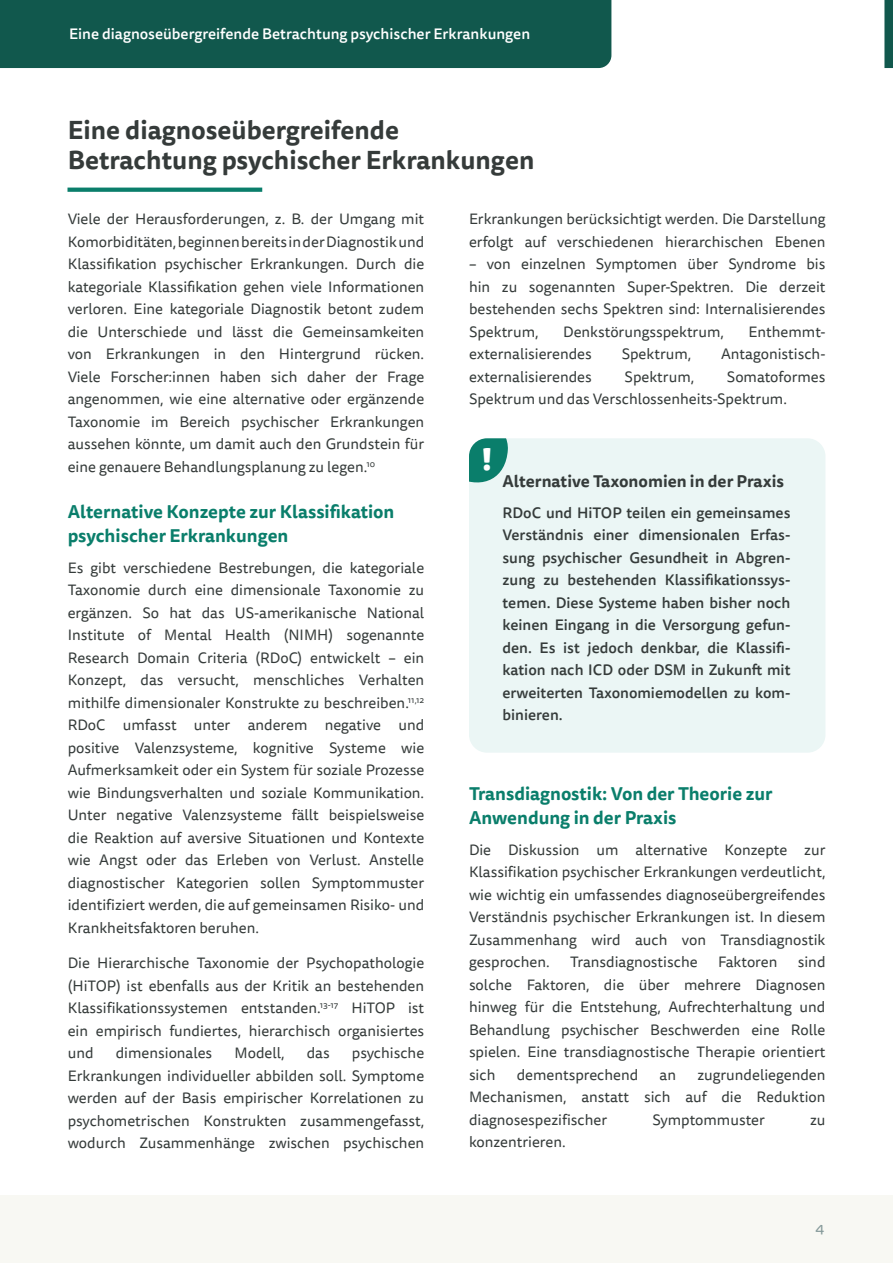
<style>
.page{position:relative;width:893px;height:1263px;background:#fff}
.page>*{position:absolute;margin:0;border:0;box-sizing:border-box;transform-origin:0 0}
.t1{font:900 30px "Tisa Sans Pro";color:#fff}
.t2{font:700 25.5px/30px "Tisa Sans Pro";color:#353b3a}
.t3{font:700 18px/24px "Tisa Sans Pro";color:#0a7e6b}
.t4{font:700 16.5px "Tisa Sans Pro";color:#353b3a}
.t5{font:15px/22.5px "Tisa Sans Pro";color:#353b3a;text-align:justify}
.t6{font:500 15px/22.5px "Tisa Sans Pro";color:#353b3a;text-align:justify}
.t7{font:500 15px "Tisa Sans Pro";color:#fff}
.t8{font:15px "Tisa Sans Pro";color:#869a9a}
</style>
<div class="page">
<div style="left:0;top:1195px;width:893px;height:68px;background:#f8f8f3"></div>
<div style="left:0;top:0;width:611px;height:68px;background:#11584d"></div>
<svg style="left:68px;top:188px;width:194px;height:4px"></svg>
<div style="left:469px;top:438px;width:356px;height:315px;background:#ebf6f5;border-radius:18px"></div>
<svg style="left:469px;top:438px;width:39px;height:45px"></svg>
<svg style="left:884px;top:0;width:9px;height:68px"></svg>
<p class="t7" style="left:69px;top:24px;width:463px">Eine diagnoseübergreifende Betrachtung psychischer Erkrankungen</p>
<p class="t2" style="left:68px;top:115px;width:468px">Eine diagnoseübergreifende<br>Betrachtung psychischer Erkrankungen</p>
<p class="t5" style="left:68px;top:208px;width:358px">Viele der Herausforderungen, z. B. der Umgang mit Komorbiditäten, beginnen bereits in der Diagnostik und Klassifikation psychischer Erkrankungen. Durch die kategoriale Klassifikation gehen viele Informationen verloren. Eine kategoriale Diagnostik betont zudem die Unterschiede und lässt die Gemeinsamkeiten von Erkrankungen in den Hintergrund rücken.<br>Viele Forscher:innen haben sich daher der Frage angenommen, wie eine alternative oder ergänzende Taxonomie im Bereich psychischer Erkrankungen aussehen könnte, um damit auch den Grundstein für eine genauere Behandlungsplanung zu legen.<sup>10</sup></p>
<p class="t3" style="left:68px;top:499px;width:328px">Alternative Konzepte zur Klassifikation psychischer Erkrankungen</p>
<p class="t5" style="left:68px;top:557px;width:358px">Es gibt verschiedene Bestrebungen, die kategoriale Taxonomie durch eine dimensionale Taxonomie zu ergänzen. So hat das US-amerikanische National Institute of Mental Health (NIMH) sogenannte Research Domain Criteria (RDoC) entwickelt – ein Konzept, das versucht, menschliches Verhalten mithilfe dimensionaler Konstrukte zu beschreiben.<sup>11,12<br></sup>RDoC umfasst unter anderem negative und positive Valenzsysteme, kognitive Systeme wie Aufmerksamkeit oder ein System für soziale Prozesse wie Bindungsverhalten und soziale Kommunikation.<br>Unter negative Valenzsysteme fällt beispielsweise die Reaktion auf aversive Situationen und Kontexte wie Angst oder das Erleben von Verlust. Anstelle diagnostischer Kategorien sollen Symptommuster identifiziert werden, die auf gemeinsamen Risiko- und Krankheitsfaktoren beruhen.</p>
<p class="t5" style="left:68px;top:952px;width:358px">Die Hierarchische Taxonomie der Psychopathologie (HiTOP) ist ebenfalls aus der Kritik an bestehenden Klassifikationssystemen entstanden.<sup>13-17</sup> HiTOP ist ein empirisch fundiertes, hierarchisch organisiertes und</p>
<p class="t5" style="left:68px;top:1042px;width:358px;text-indent:284px">psychische Erkrankungen individueller abbilden soll. Symptome werden auf der Basis empirischer Korrelationen zu psychometrischen Konstrukten zusammengefasst, wodurch Zusammenhänge zwischen psychischen</p>
<p class="t5" style="left:116px;top:1042px;width:98px">dimensionales</p>
<p class="t5" style="left:234px;top:1042px;width:52px">Modell,</p>
<p class="t5" style="left:307px;top:1042px;width:24px">das</p>
<p class="t5" style="left:469px;top:208px;width:358px">Erkrankungen berücksichtigt werden. Die Darstellung erfolgt auf verschiedenen hierarchischen Ebenen</p>
<p class="t5" style="left:469px;top:253px;width:358px">– von einzelnen Symptomen über Syndrome bis hin zu sogenannten Super-Spektren. Die derzeit bestehenden sechs Spektren sind: Internalisierendes Spektrum,</p>
<p class="t5" style="left:563px;top:321px;width:162px">Denkstörungsspektrum,</p>
<p class="t5" style="left:749px;top:321px;width:78px">Enthemmt-</p>
<p class="t5" style="left:469px;top:343px;width:124px">externalisierendes</p>
<p class="t5" style="left:622px;top:343px;width:71px">Spektrum,</p>
<p class="t5" style="left:721px;top:343px;width:106px">Antagonistisch-</p>
<p class="t5" style="left:469px;top:366px;width:124px">externalisierendes</p>
<p class="t5" style="left:625px;top:366px;width:71px">Spektrum,</p>
<p class="t5" style="left:469px;top:366px;width:358px;text-indent:258px">Somatoformes<br>Spektrum und das Verschlossenheits-Spektrum.</p>
<p class="t1" style="left:482px;top:435px;width:12px">!</p>
<p class="t4" style="left:502px;top:469px;width:283px">Alternative Taxonomien in der Praxis</p>
<p class="t6" style="left:502px;top:501px;width:290px">RDoC und HiTOP teilen ein gemeinsames Verständnis einer dimensionalen Erfas&shy;sung psychischer Gesundheit in Abgren&shy;zung zu bestehenden Klassifikationssys&shy;temen. Diese Systeme haben bisher noch keinen Eingang in die Versorgung gefun&shy;den. Es ist jedoch denkbar, die Klassifi&shy;kation nach ICD oder DSM in Zukunft mit erweiterten Taxonomiemodellen zu kom&shy;binieren.</p>
<p class="t3" style="left:469px;top:782px;width:305px">Transdiagnostik: Von der Theorie zur<br>Anwendung in der Praxis</p>
<p class="t5" style="left:469px;top:839px;width:358px">Die Diskussion um alternative Konzepte zur Klassifikation psychischer Erkrankungen verdeutlicht, wie wichtig ein umfassendes diagnoseübergreifendes Verständnis psychischer Erkrankungen ist. In diesem Zusammenhang wird auch von Transdiagnostik gesprochen.</p>
<p class="t5" style="left:469px;top:951px;width:358px;text-indent:329px">sind solche Faktoren, die über mehrere Diagnosen hinweg für die Entstehung, Aufrechterhaltung und Behandlung psychischer Beschwerden eine Rolle spielen. Eine transdiagnostische Therapie orientiert sich</p>
<p class="t5" style="left:570px;top:951px;width:129px">Transdiagnostische</p>
<p class="t5" style="left:718px;top:951px;width:61px">Faktoren</p>
<p class="t5" style="left:469px;top:1064px;width:358px;text-indent:228px">zugrundeliegenden Mechanismen, anstatt sich auf die Reduktion diagnosespezifischer</p>
<p class="t5" style="left:517px;top:1064px;width:123px">dementsprechend</p>
<p class="t5" style="left:660px;top:1064px;width:18px">an</p>
<p class="t5" style="left:652px;top:1109px;width:114px">Symptommuster</p>
<p class="t5" style="left:810px;top:1109px;width:17px">zu</p>
<p class="t5" style="left:469px;top:1131px;width:98px">konzentrieren.</p>
<p class="t8" style="left:816px;top:1218px;width:10px">4</p>
</div>
